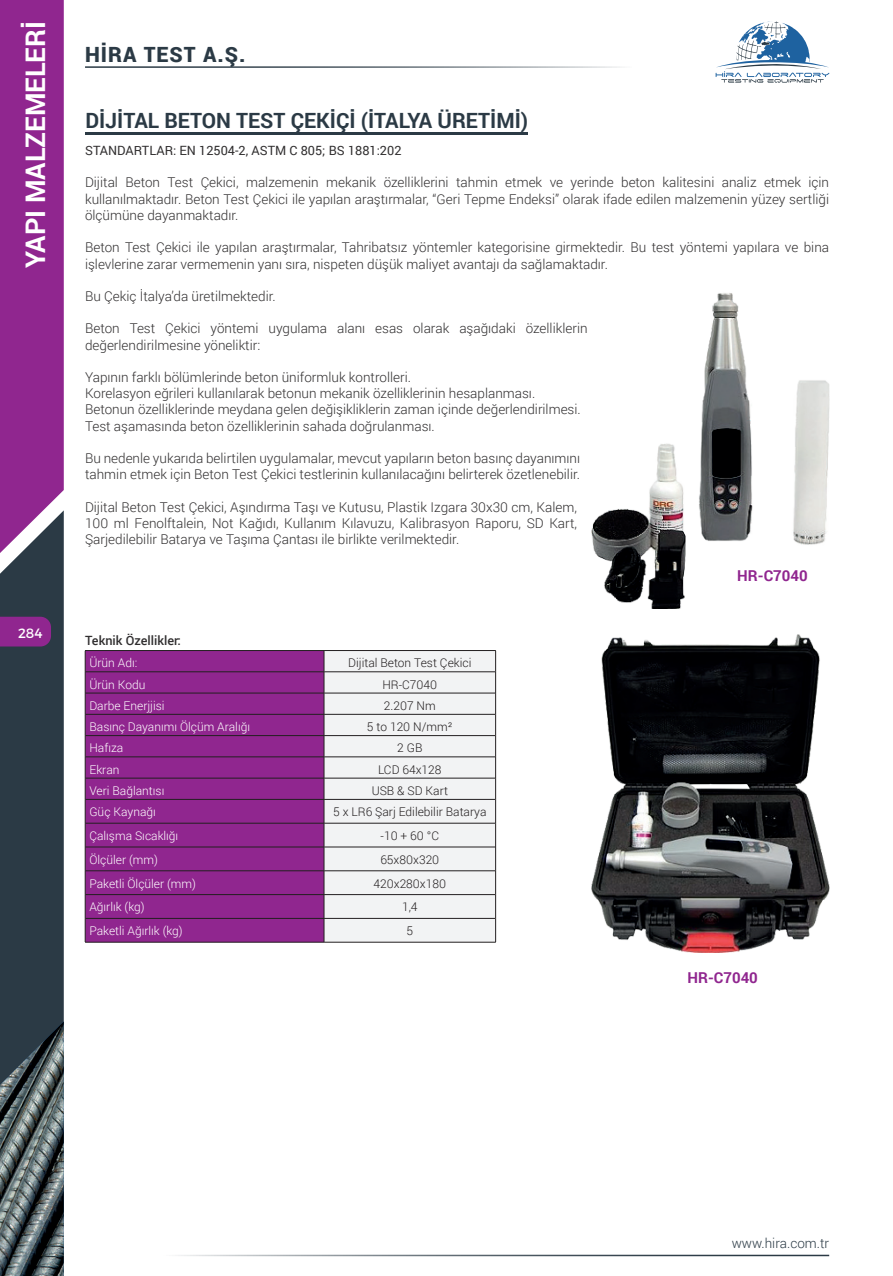
<style>
.page{position:relative;width:893px;height:1276px;background:#fff}
.page>*{position:absolute;margin:0;border:0;box-sizing:border-box;transform-origin:0 0}
.t1{font:700 27px "Roboto";color:#fff}
.BAŞLIK-6{font:700 21px "Roboto";color:#2b3a45}
.t2{font:900 21px "Roboto";letter-spacing:.05em;color:#2b3a45}
.KOD_NUMARASI-6{font:700 15px "Roboto";color:#90268f}
.Normal_pra{font:300 13.5px/16.2px "Roboto";color:#312f30}
.t3{font:300 13.5px "Roboto";color:#2b3a45}
.t4{font:13.5px "Montserrat";color:#fff}
.Normal_pra-2{font:12.75px "Roboto";color:#312f30}
.Normal_pra-3{font:500 12.75px "Roboto";color:#312f30}
.t5{font:300 12px "Roboto";color:#fff}
.t6{font:300 12px "Roboto";color:#231f20}
</style>
<div class="page">
<div style="left:0;top:566px;width:64px;height:455px;background:#2b3a45"></div>
<svg style="left:0;top:0;width:64px;height:566px;background:#8f2e8f"></svg>
<svg style="left:0;top:617px;width:51px;height:29px"></svg>
<img style="left:0;top:1021px;width:64px;height:255px">
<svg style="left:716px;top:21px;width:113px;height:62px"></svg>
<hr style="left:85px;top:66px;width:631px;height:2px;background:#2b3a45">
<hr style="left:64px;top:1254px;width:765px;height:2px;background:#2b3a45">
<hr style="left:85px;top:132px;width:442px;height:3px;background:#2b3a45">
<img style="left:591px;top:293px;width:238px;height:315px">
<img style="left:591px;top:634px;width:238px;height:318px">
<div style="left:86px;top:651px;width:238px;height:291px;background:#90268f"></div>
<div style="left:325px;top:651px;width:170px;height:291px;background:#f2f3f4"></div>
<hr style="left:324px;top:650px;width:172px;height:1px;background:#231f20">
<hr style="left:324px;top:671px;width:171px;height:1px;background:#231f20">
<hr style="left:324px;top:693px;width:171px;height:1px;background:#231f20">
<hr style="left:324px;top:714px;width:171px;height:1px;background:#231f20">
<hr style="left:324px;top:735px;width:171px;height:1px;background:#231f20">
<hr style="left:324px;top:756px;width:171px;height:1px;background:#231f20">
<hr style="left:324px;top:778px;width:171px;height:1px;background:#231f20">
<hr style="left:324px;top:799px;width:171px;height:1px;background:#231f20">
<hr style="left:324px;top:823px;width:171px;height:1px;background:#231f20">
<hr style="left:324px;top:846px;width:171px;height:1px;background:#231f20">
<hr style="left:324px;top:870px;width:171px;height:1px;background:#231f20">
<hr style="left:324px;top:894px;width:171px;height:1px;background:#231f20">
<hr style="left:324px;top:918px;width:171px;height:1px;background:#231f20">
<hr style="left:324px;top:942px;width:172px;height:1px;background:#231f20">
<hr style="left:85px;top:650px;width:239px;height:1px;background:#231f20">
<hr style="left:85px;top:671px;width:239px;height:1px;background:#231f20">
<hr style="left:85px;top:693px;width:239px;height:1px;background:#231f20">
<hr style="left:85px;top:714px;width:239px;height:1px;background:#231f20">
<hr style="left:85px;top:735px;width:239px;height:1px;background:#231f20">
<hr style="left:85px;top:756px;width:239px;height:1px;background:#231f20">
<hr style="left:85px;top:778px;width:239px;height:1px;background:#231f20">
<hr style="left:85px;top:799px;width:239px;height:1px;background:#231f20">
<hr style="left:85px;top:823px;width:239px;height:1px;background:#231f20">
<hr style="left:85px;top:846px;width:239px;height:1px;background:#231f20">
<hr style="left:85px;top:870px;width:239px;height:1px;background:#231f20">
<hr style="left:85px;top:894px;width:239px;height:1px;background:#231f20">
<hr style="left:85px;top:918px;width:239px;height:1px;background:#231f20">
<hr style="left:85px;top:942px;width:239px;height:1px;background:#231f20">
<svg style="left:85px;top:651px;width:1px;height:291px"></svg>
<svg style="left:324px;top:651px;width:1px;height:291px"></svg>
<svg style="left:495px;top:651px;width:1px;height:291px"></svg>
<h1 class="t1" style="left:17px;top:268px;width:248px;rotate:-90deg">YAPI MALZEMELERİ</h1>
<p class="t4" style="left:18px;top:622px;width:26px">284</p>
<h2 class="t2" style="left:85px;top:40px;width:162px">HİRA TEST A.Ş.</h2>
<p class="BAŞLIK-6" style="left:85px;top:106px;width:444px">DİJİTAL BETON TEST ÇEKİÇİ (İTALYA ÜRETİMİ)</p>
<p class="Normal_pra-2" style="left:85px;top:141px;width:318px">STANDARTLAR: EN 12504-2, ASTM C 805; BS 1881:202</p>
<p class="Normal_pra" style="left:85px;top:174px;width:745px;text-align:justify">Dijital Beton Test Çekici, malzemenin mekanik özelliklerini tahmin etmek ve yerinde beton kalitesini analiz etmek için kullanılmaktadır. Beton Test Çekici ile yapılan araştırmalar, “Geri Tepme Endeksi” olarak ifade edilen malzemenin yüzey sertliği ölçümüne dayanmaktadır.</p>
<p class="Normal_pra" style="left:85px;top:239px;width:746px">Beton Test Çekici ile yapılan araştırmalar, Tahribatsız yöntemler kategorisine girmektedir. Bu test yöntemi yapılara ve bina işlevlerine zarar vermemenin yanı sıra, nispeten düşük maliyet avantajı da sağlamaktadır.</p>
<p class="Normal_pra" style="left:85px;top:287px;width:192px">Bu Çekiç İtalya’da üretilmektedir.</p>
<p class="Normal_pra" style="left:85px;top:320px;width:504px">Beton Test Çekici yöntemi uygulama alanı esas olarak aşağıdaki özelliklerin değerlendirilmesine yöneliktir:</p>
<p class="Normal_pra" style="left:85px;top:368px;width:327px">Yapının farklı bölümlerinde beton üniformluk kontrolleri.</p>
<p class="Normal_pra" style="left:85px;top:385px;width:452px">Korelasyon eğrileri kullanılarak betonun mekanik özelliklerinin hesaplanması.</p>
<p class="Normal_pra" style="left:85px;top:401px;width:497px">Betonun özelliklerinde meydana gelen değişikliklerin zaman içinde değerlendirilmesi.</p>
<p class="Normal_pra" style="left:85px;top:417px;width:351px">Test aşamasında beton özelliklerinin sahada doğrulanması.</p>
<p class="Normal_pra" style="left:85px;top:449px;width:497px">Bu nedenle yukarıda belirtilen uygulamalar, mevcut yapıların beton basınç dayanımını tahmin etmek için Beton Test Çekici testlerinin kullanılacağını belirterek özetlenebilir.</p>
<p class="Normal_pra" style="left:85px;top:498px;width:493px;text-align:justify">Dijital Beton Test Çekici, Aşındırma Taşı ve Kutusu, Plastik Izgara 30x30 cm, Kalem, 100 ml Fenolftalein, Not Kağıdı, Kullanım Kılavuzu, Kalibrasyon Raporu, SD Kart, Şarjedilebilir Batarya ve Taşıma Çantası ile birlikte verilmektedir.</p>
<p class="Normal_pra-3" style="left:85px;top:631px;width:97px">Teknik Özellikler:</p>
<p class="t5" style="left:89px;top:655px;width:49px">Ürün Adı:</p>
<p class="t6" style="left:348px;top:655px;width:125px">Dijital Beton Test Çekici</p>
<p class="t5" style="left:89px;top:676px;width:57px">Ürün Kodu</p>
<p class="t6" style="left:382px;top:676px;width:56px">HR-C7040</p>
<p class="t5" style="left:89px;top:697px;width:77px">Darbe Enerjjisi</p>
<p class="t6" style="left:384px;top:697px;width:53px">2.207 Nm</p>
<p class="t5" style="left:89px;top:718px;width:162px">Basınç Dayanımı Ölçüm Aralığı</p>
<p class="t6" style="left:367px;top:718px;width:87px">5 to 120 N/mm²</p>
<p class="t5" style="left:89px;top:740px;width:35px">Hafıza</p>
<p class="t6" style="left:397px;top:740px;width:27px">2 GB</p>
<p class="t5" style="left:89px;top:761px;width:32px">Ekran</p>
<p class="t6" style="left:378px;top:761px;width:65px">LCD 64x128</p>
<p class="t5" style="left:89px;top:782px;width:76px">Veri Bağlantısı</p>
<p class="t6" style="left:372px;top:782px;width:78px">USB &amp; SD Kart</p>
<p class="t5" style="left:89px;top:803px;width:68px">Güç Kaynağı</p>
<p class="t6" style="left:333px;top:803px;width:155px">5 x LR6 Şarj Edilebilir Batarya</p>
<p class="t5" style="left:89px;top:827px;width:90px">Çalışma Sıcaklığı</p>
<p class="t6" style="left:381px;top:827px;width:60px">-10 + 60 °C</p>
<p class="t5" style="left:89px;top:851px;width:70px">Ölçüler (mm)</p>
<p class="t6" style="left:380px;top:851px;width:60px">65x80x320</p>
<p class="t5" style="left:89px;top:875px;width:108px">Paketli Ölçüler (mm)</p>
<p class="t6" style="left:373px;top:875px;width:74px">420x280x180</p>
<p class="t5" style="left:89px;top:899px;width:57px">Ağırlık (kg)</p>
<p class="t6" style="left:402px;top:899px;width:17px">1,4</p>
<p class="t5" style="left:89px;top:922px;width:95px">Paketli Ağırlık (kg)</p>
<p class="t6" style="left:406px;top:922px;width:8px">5</p>
<p class="KOD_NUMARASI-6" style="left:737px;top:565px;width:72px">HR-C7040</p>
<p class="KOD_NUMARASI-6" style="left:687px;top:967px;width:72px">HR-C7040</p>
<p class="t3" style="left:732px;top:1233px;width:99px">www.hira.com.tr</p>
</div>
